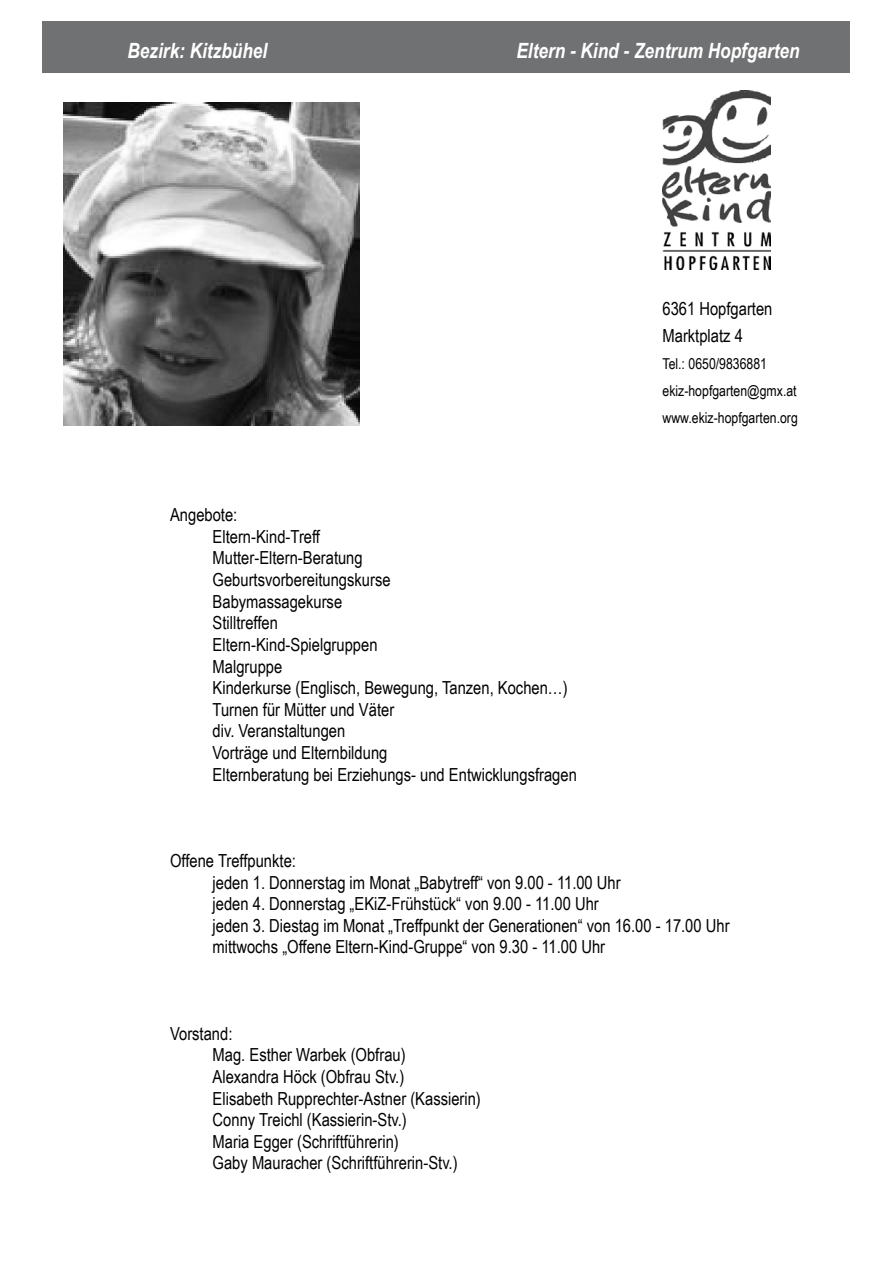
<style>
.page{position:relative;width:893px;height:1263px;background:#fff}
.page>*{position:absolute;margin:0;border:0;box-sizing:border-box;transform-origin:0 0}
.t1{font:italic 700 21px "Arial Narrow";color:#fff}
.t2{font:18px/21.6px "Arial Narrow";color:#000}
.t3{font:15px/27px "Arial Narrow";color:#000}
</style>
<div class="page">
<div style="left:43px;top:21px;width:807px;height:51px;background:#707173"></div>
<img style="left:64px;top:103px;width:296px;height:322px">
<img style="left:662px;top:91px;width:108px;height:178px">
<p class="t1" style="left:128px;top:38px;width:141px">Bezirk: Kitzbühel</p>
<p class="t1" style="left:516px;top:38px;width:285px">Eltern - Kind - Zentrum Hopfgarten</p>
<p class="t2" style="left:213px;top:504px;width:366px;text-indent:-43px">Angebote:<br>Eltern-Kind-Treff<br>Mutter-Eltern-Beratung<br>Geburtsvorbereitungskurse<br>Babymassagekurse<br>Stilltreffen<br>Eltern-Kind-Spielgruppen<br>Malgruppe<br>Kinderkurse (Englisch, Bewegung, Tanzen, Kochen…)<br>Turnen für Mütter und Väter<br>div. Veranstaltungen<br>Vorträge und Elternbildung<br>Elternberatung bei Erziehungs- und Entwicklungsfragen</p>
<p class="t2" style="left:662px;top:295px;width:111px;line-height:27px">6361 Hopfgarten<br>Marktplatz 4</p>
<p class="t3" style="left:662px;top:350px;width:137px">Tel.: 0650/9836881 ekiz-hopfgarten@gmx.at www.ekiz-hopfgarten.org</p>
<p class="t2" style="left:213px;top:850px;width:518px;text-indent:-43px">Offene Treffpunkte:<br>jeden 1. Donnerstag im Monat „Babytreff“ von 9.00 - 11.00 Uhr<br>jeden 4. Donnerstag „EKiZ-Frühstück“ von 9.00 - 11.00 Uhr<br>jeden 3. Diestag im Monat „Treffpunkt der Generationen“ von 16.00 - 17.00 Uhr mittwochs „Offene Eltern-Kind-Gruppe“ von 9.30 - 11.00 Uhr</p>
<p class="t2" style="left:213px;top:1022px;width:270px;text-indent:-43px">Vorstand:<br>Mag. Esther Warbek (Obfrau)<br>Alexandra Höck (Obfrau Stv.)<br>Elisabeth Rupprechter-Astner (Kassierin)<br>Conny Treichl (Kassierin-Stv.)<br>Maria Egger (Schriftführerin)<br>Gaby Mauracher (Schriftführerin-Stv.)</p>
</div>
